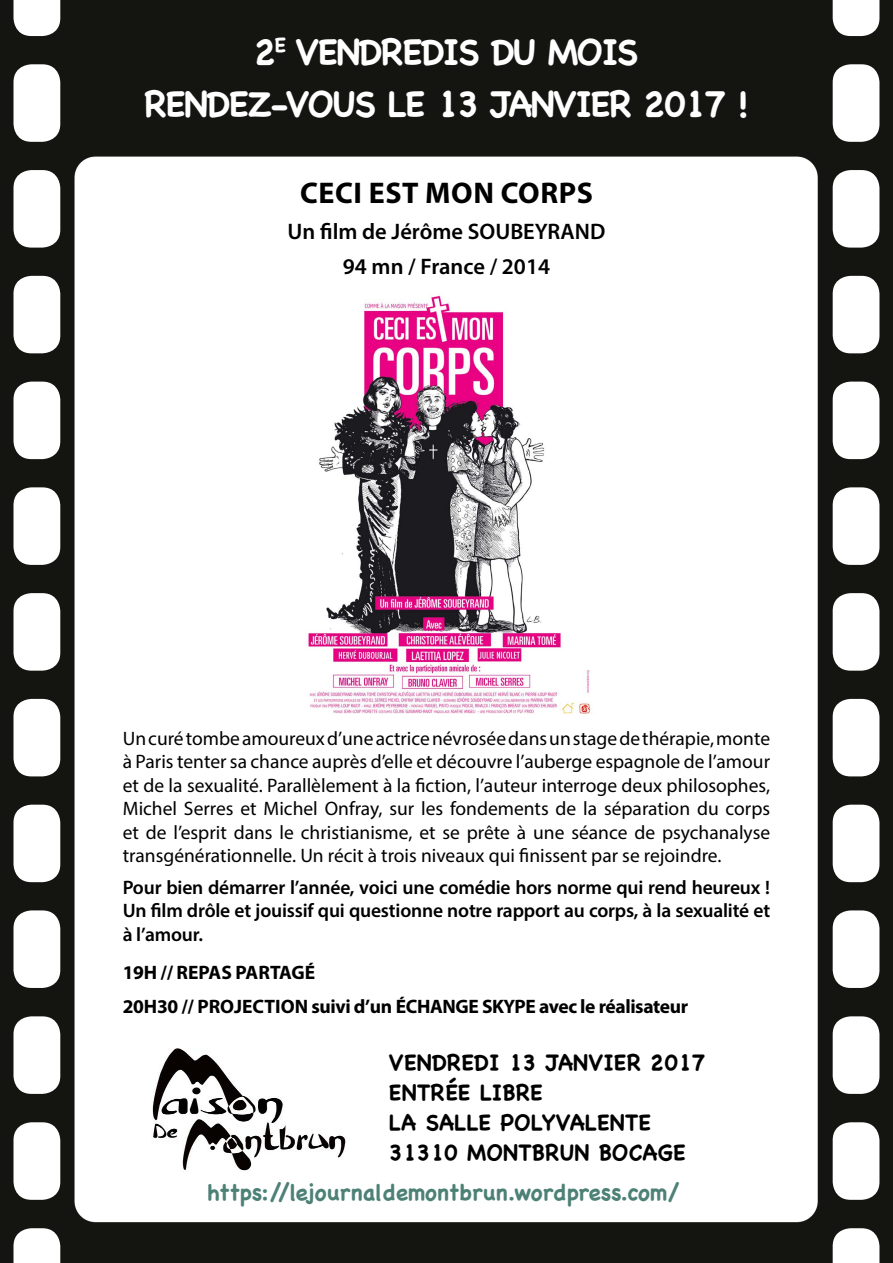
<style>
.page{position:relative;width:893px;height:1263px;background:#fff}
.page>*{position:absolute;margin:0;border:0;box-sizing:border-box;transform-origin:0 0}
.t1{font:700 36px/51.8px "Chalkboard SE";letter-spacing:-.05em;color:#fff;text-align:center}
.t2{font:700 30px "Myriad Pro";letter-spacing:.02em;color:#000}
.t3{font:700 22.5px/30px "Chalkboard SE";color:#000}
.t4{font:700 22.5px "Chalkboard SE";color:#4d8176}
.t5{font:600 22.5px/35.5px "Myriad Pro";color:#000;text-align:center}
.t6{font:19.5px/23.4px "Myriad Pro";color:#000;text-align:justify}
.t7{font:600 19.5px/23.4px "Myriad Pro";letter-spacing:-.01em;color:#000;text-align:justify}
.t8{font:700 19.5px/34.2px "Myriad Pro";letter-spacing:-.02em;color:#000}
</style>
<div class="page">
<img style="left:0;top:0;width:893px;height:1263px">
<svg style="left:14px;top:0;width:46px;height:36px"></svg>
<div style="left:14px;top:64px;width:46px;height:78px;background:#fff;border-radius:18px"></div>
<div style="left:14px;top:170px;width:46px;height:78px;background:#fff;border-radius:18px"></div>
<div style="left:14px;top:487px;width:46px;height:78px;background:#fff;border-radius:18px"></div>
<div style="left:14px;top:805px;width:46px;height:77px;background:#fff;border-radius:18px"></div>
<div style="left:14px;top:276px;width:46px;height:77px;background:#fff;border-radius:18px"></div>
<div style="left:14px;top:593px;width:46px;height:78px;background:#fff;border-radius:18px"></div>
<div style="left:14px;top:910px;width:46px;height:78px;background:#fff;border-radius:18px"></div>
<div style="left:14px;top:382px;width:46px;height:77px;background:#fff;border-radius:18px"></div>
<div style="left:14px;top:699px;width:46px;height:77px;background:#fff;border-radius:18px"></div>
<div style="left:14px;top:1016px;width:46px;height:78px;background:#fff;border-radius:18px"></div>
<div style="left:14px;top:1122px;width:46px;height:78px;background:#fff;border-radius:18px"></div>
<svg style="left:14px;top:1228px;width:46px;height:35px"></svg>
<svg style="left:833px;top:0;width:46px;height:36px"></svg>
<div style="left:833px;top:64px;width:46px;height:78px;background:#fff;border-radius:18px"></div>
<div style="left:833px;top:170px;width:46px;height:78px;background:#fff;border-radius:18px"></div>
<div style="left:833px;top:487px;width:46px;height:78px;background:#fff;border-radius:18px"></div>
<div style="left:833px;top:805px;width:46px;height:77px;background:#fff;border-radius:18px"></div>
<div style="left:833px;top:276px;width:46px;height:77px;background:#fff;border-radius:18px"></div>
<div style="left:833px;top:593px;width:46px;height:78px;background:#fff;border-radius:18px"></div>
<div style="left:833px;top:910px;width:46px;height:78px;background:#fff;border-radius:18px"></div>
<div style="left:833px;top:382px;width:46px;height:77px;background:#fff;border-radius:18px"></div>
<div style="left:833px;top:699px;width:46px;height:77px;background:#fff;border-radius:18px"></div>
<div style="left:833px;top:1016px;width:46px;height:78px;background:#fff;border-radius:18px"></div>
<div style="left:833px;top:1122px;width:46px;height:78px;background:#fff;border-radius:18px"></div>
<svg style="left:833px;top:1228px;width:46px;height:35px"></svg>
<img style="left:141px;top:1048px;width:208px;height:124px">
<img style="left:278px;top:294px;width:319px;height:426px">
<h1 class="t1" style="left:144px;top:26px;width:606px">2<sup>E</sup> VENDREDIS DU MOIS<br>RENDEZ-VOUS LE 13 JANVIER 2017 !</h1>
<h2 class="t2" style="left:300px;top:173px;width:294px">CECI EST MON CORPS</h2>
<p class="t5" style="left:288px;top:213px;width:319px">Un film de Jérôme SOUBEYRAND<br>94 mn / France / 2014</p>
<p class="t6" style="left:123px;top:726px;width:649px">Un curé tombe amoureux d’une actrice névrosée dans un stage de thérapie, monte à Paris tenter sa chance auprès d’elle et découvre l’auberge espagnole de l’amour et de la sexualité. Parallèlement à la fiction, l’auteur interroge deux philosophes, Michel Serres et Michel Onfray, sur les fondements de la séparation du corps et de l’esprit dans le christianisme, et se prête à une séance de psychanalyse transgénérationnelle. Un récit à trois niveaux qui finissent par se rejoindre.</p>
<p class="t7" style="left:123px;top:875px;width:649px">Pour bien démarrer l’année, voici une comédie hors norme qui rend heureux !<br>Un film drôle et jouissif qui questionne notre rapport au corps, à la sexualité et à l’amour.</p>
<p class="t8" style="left:123px;top:954px;width:567px">19H // REPAS PARTAGÉ<br>20H30 // PROJECTION suivi d’un ÉCHANGE SKYPE avec le réalisateur</p>
<p class="t3" style="left:389px;top:1047px;width:318px">VENDREDI 13 JANVIER 2017<br>ENTRÉE LIBRE<br>LA SALLE POLYVALENTE<br>31310 MONTBRUN BOCAGE</p>
<p class="t4" style="left:207px;top:1178px;width:475px">https://lejournaldemontbrun.wordpress.com/</p>
</div>
